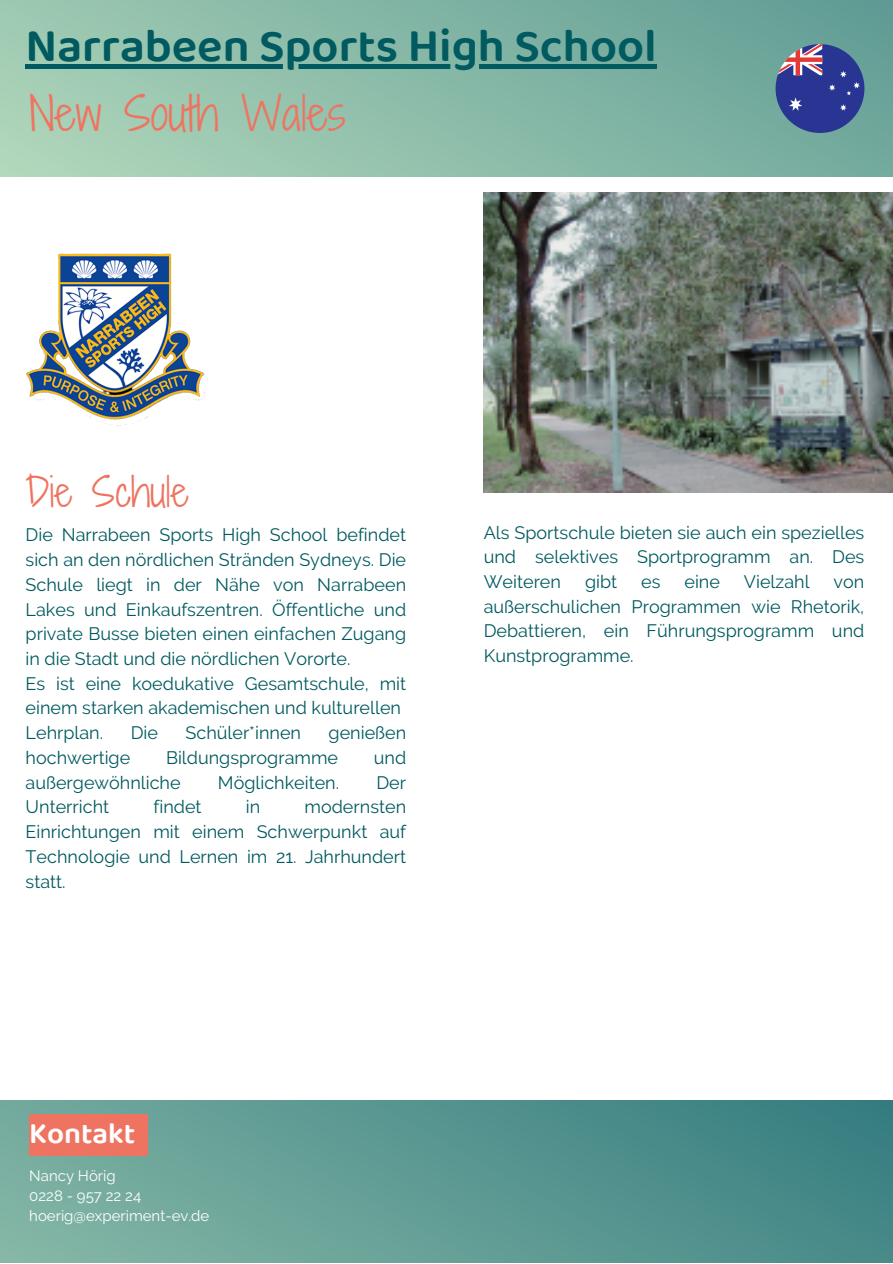
<style>
.page{position:relative;width:893px;height:1264px;background:#fff}
.page>*{position:absolute;margin:0;border:0;box-sizing:border-box;transform-origin:0 0}
.t1{font:600 47.55px "Baloo Tamma 2";color:#005a5f}
.t2{font:45px "Shadows Into Light Two";color:#ee7461}
.t3{font:39px "Shadows Into Light Two";color:#ee7461}
.t4{font:600 30px "Baloo Tamma 2";color:#fff}
.t5{font:18px/24.8px "Raleway";color:#005a5f;text-align:justify}
.t6{font:15px "Raleway";color:#fff}
</style>
<div class="page">
<div style="left:0;top:0;width:892px;height:177px;background:linear-gradient(to right,#a8d1b7,#69a298)"></div>
<div style="left:0;top:1099px;width:892px;height:163px;background:linear-gradient(to right,#7fb1a2,#3c8284)"></div>
<div style="left:29px;top:1113px;width:119px;height:42px;background:#ee7461"></div>
<svg style="left:775px;top:44px;width:89px;height:89px;background:#4d5b97"></svg>
<img style="left:26px;top:253px;width:182px;height:173px">
<img style="left:483px;top:193px;width:409px;height:299px">
<div style="left:26px;top:64px;width:630px;height:5px;background:#005a5f"></div>
<p class="t1" style="left:26px;top:16px;width:632px">Narrabeen Sports High School</p>
<p class="t2" style="left:29px;top:81px;width:318px">New South Wales</p>
<p class="t3" style="left:26px;top:463px;width:164px">Die Schule</p>
<p class="t5" style="left:26px;top:522px;width:382px">Die Narrabeen Sports High School befindet sich an den nördlichen Stränden Sydneys. Die Schule liegt in der Nähe von Narrabeen Lakes und Einkaufszentren. Öffentliche und private Busse bieten einen einfachen Zugang in die Stadt und die nördlichen Vororte.</p>
<p class="t5" style="left:26px;top:671px;width:382px">Es ist eine koedukative Gesamtschule, mit einem starken akademischen und kulturellen</p>
<p class="t5" style="left:26px;top:720px;width:79px">Lehrplan.</p>
<p class="t5" style="left:131px;top:720px;width:29px">Die</p>
<p class="t5" style="left:185px;top:720px;width:117px">Schüler*innen</p>
<p class="t5" style="left:328px;top:720px;width:79px">genießen</p>
<p class="t5" style="left:26px;top:745px;width:106px">hochwertige</p>
<p class="t5" style="left:166px;top:745px;width:173px">Bildungsprogramme</p>
<p class="t5" style="left:374px;top:745px;width:34px">und</p>
<p class="t5" style="left:26px;top:770px;width:156px">außergewöhnliche</p>
<p class="t5" style="left:218px;top:770px;width:123px">Möglichkeiten.</p>
<p class="t5" style="left:376px;top:770px;width:31px">Der</p>
<p class="t5" style="left:26px;top:794px;width:85px">Unterricht</p>
<p class="t5" style="left:153px;top:794px;width:50px">findet</p>
<p class="t5" style="left:246px;top:794px;width:16px">in</p>
<p class="t5" style="left:26px;top:794px;width:382px;text-indent:279px">modernsten Einrichtungen mit einem Schwerpunkt auf Technologie und Lernen im 21. Jahrhundert statt.</p>
<p class="t5" style="left:483px;top:520px;width:382px">Als Sportschule bieten sie auch ein spezielles und selektives Sportprogramm an. Des Weiteren</p>
<p class="t5" style="left:585px;top:569px;width:34px">gibt</p>
<p class="t5" style="left:641px;top:569px;width:21px">es</p>
<p class="t5" style="left:684px;top:569px;width:37px">eine</p>
<p class="t5" style="left:743px;top:569px;width:67px">Vielzahl</p>
<p class="t5" style="left:483px;top:569px;width:382px;text-indent:350px">von außerschulichen Programmen wie Rhetorik, Debattieren, ein Führungsprogramm und Kunstprogramme.</p>
<p class="t4" style="left:29px;top:1114px;width:108px">Kontakt</p>
<p class="t6" style="left:29px;top:1166px;width:88px">Nancy Hörig</p>
<p class="t6" style="left:29px;top:1186px;width:113px">0228 - 957 22 24</p>
<p class="t6" style="left:29px;top:1207px;width:182px">hoerig@experiment-ev.de</p>
</div>
